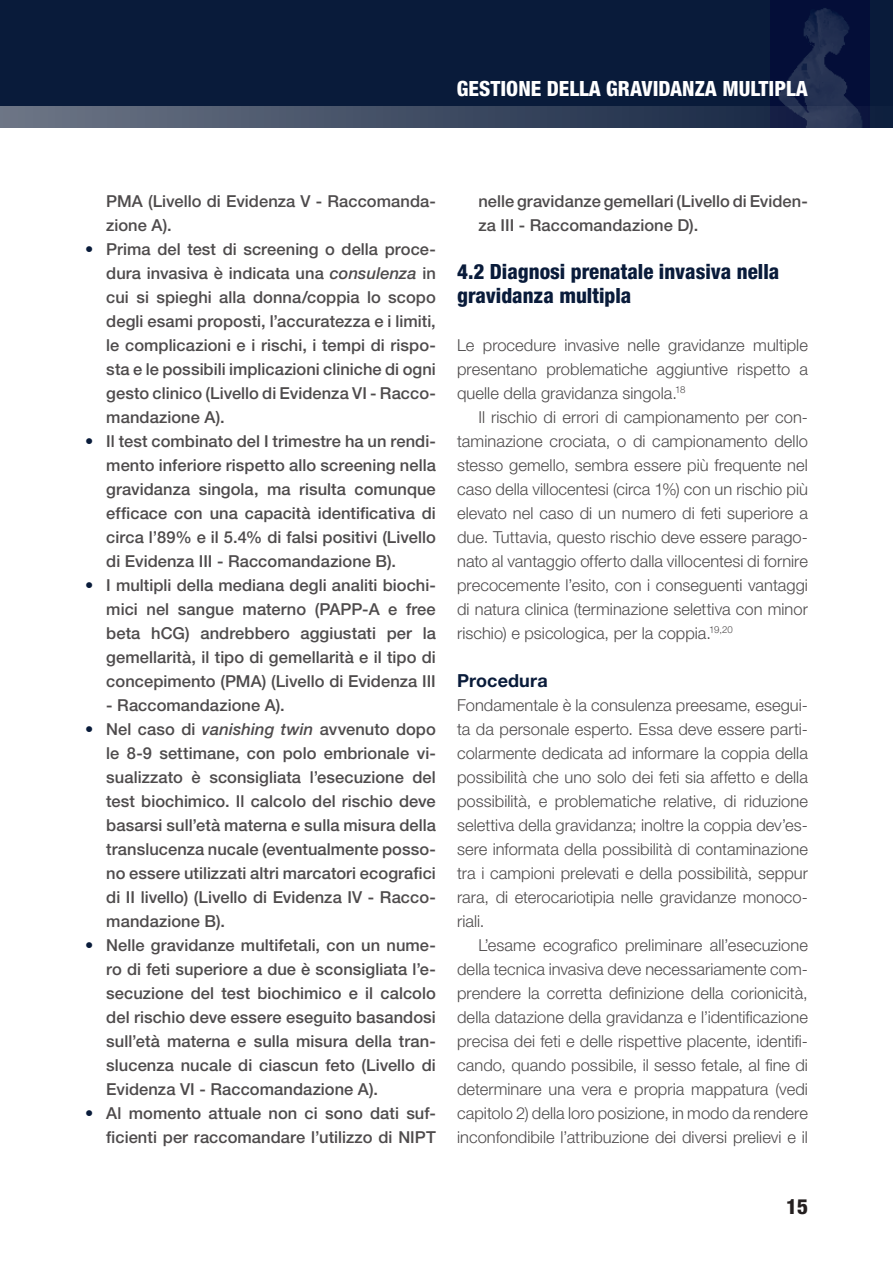
<style>
.page{position:relative;width:893px;height:1263px;background:#fff}
.page>*{position:absolute;margin:0;border:0;box-sizing:border-box;transform-origin:0 0}
.t1{font:800 condensed 21px/24px "Helvetica Neue LT Std";color:#091b3a}
.t2{font:800 condensed 21px "Helvetica Neue LT Std";color:#fff}
.t3{font:800 condensed 21px "Helvetica Neue LT Std";color:#241f1f}
.t4{font:700 18px "Helvetica Neue LT Std";letter-spacing:.01em;color:#091b3a}
.t5{font:500 16.5px/24px "Helvetica Neue LT Std";letter-spacing:.005em;color:#4e4b4c;text-align:justify}
.t6{font:300 16.5px/24px "Helvetica Neue LT Std";color:#4e4b4c;text-align:justify}
.s1{color:#091b3a}
.s2{font-style:italic}
</style>
<div class="page">
<div style="left:0;top:0;width:893px;height:128px;background:#091b3a"></div>
<img style="left:771px;top:0;width:98px;height:106px">
<svg style="left:0;top:106px;width:862px;height:22px;background:#404c64"></svg>
<p class="t2" style="left:457px;top:75px;width:352px">GESTIONE DELLA GRAVIDANZA MULTIPLA</p>
<p class="t5" style="left:106px;top:189px;width:331px">PMA (Livello di Evidenza V - Raccomanda&shy;zione A).</p>
<p class="t5" style="left:106px;top:237px;width:331px;text-indent:-21px"><span class="s1">•</span> Prima del test di screening o della proce&shy;dura invasiva è indicata una <span class="s2">consulenza</span> in cui si spieghi alla donna/coppia lo scopo degli esami proposti, l’accuratezza e i limiti, le complicazioni e i rischi, i tempi di rispo&shy;sta e le possibili implicazioni cliniche di ogni gesto clinico (Livello di Evidenza VI - Racco&shy;mandazione A).</p>
<p class="t5" style="left:106px;top:429px;width:331px;text-indent:-21px"><span class="s1">•</span> Il test combinato del I trimestre ha un rendi&shy;mento inferiore rispetto allo screening nella gravidanza singola, ma risulta comunque efficace con una capacità identificativa di circa l’89% e il 5.4% di falsi positivi (Livello di Evidenza III - Raccomandazione B).</p>
<p class="t5" style="left:106px;top:573px;width:331px;text-indent:-21px"><span class="s1">•</span> I multipli della mediana degli analiti biochi&shy;mici nel sangue materno (PAPP-A e free beta hCG) andrebbero aggiustati per la gemellarità, il tipo di gemellarità e il tipo di concepimento (PMA) (Livello di Evidenza III</p>
<p class="t5" style="left:106px;top:693px;width:180px">- Raccomandazione A).</p>
<p class="t5" style="left:106px;top:717px;width:331px;text-indent:-21px"><span class="s1">•</span> Nel caso di <span class="s2">vanishing twin</span> avvenuto dopo le 8-9 settimane, con polo embrionale vi&shy;sualizzato è sconsigliata l’esecuzione del test biochimico. Il calcolo del rischio deve basarsi sull’età materna e sulla misura della translucenza nucale (eventualmente posso&shy;no essere utilizzati altri marcatori ecografici di II livello) (Livello di Evidenza IV - Racco&shy;mandazione B).</p>
<p class="t5" style="left:106px;top:933px;width:331px;text-indent:-21px"><span class="s1">•</span> Nelle gravidanze multifetali, con un nume&shy;ro di feti superiore a due è sconsigliata l’e&shy;secuzione del test biochimico e il calcolo del rischio deve essere eseguito basandosi sull’età materna e sulla misura della tran&shy;slucenza nucale di ciascun feto (Livello di Evidenza VI - Raccomandazione A).</p>
<p class="t5" style="left:85px;top:1101px;width:352px;text-align:right"><span class="s1">•</span> Al momento attuale non ci sono dati suf&shy;ficienti per raccomandare l’utilizzo di NIPT</p>
<p class="t5" style="left:478px;top:189px;width:331px">nelle gravidanze gemellari (Livello di Eviden&shy;za III - Raccomandazione D).</p>
<p class="t1" style="left:457px;top:259px;width:324px">4.2 Diagnosi prenatale invasiva nella gravidanza multipla</p>
<p class="t6" style="left:457px;top:333px;width:352px">Le procedure invasive nelle gravidanze multiple presentano problematiche aggiuntive rispetto a quelle della gravidanza singola.<sup>18</sup></p>
<p class="t6" style="left:457px;top:405px;width:352px;text-indent:21px">Il rischio di errori di campionamento per con‑ taminazione crociata, o di campionamento dello stesso gemello, sembra essere più frequente nel caso della villocentesi (circa 1%) con un rischio più elevato nel caso di un numero di feti superiore a due. Tuttavia, questo rischio deve essere parago‑ nato al vantaggio offerto dalla villocentesi di fornire precocemente l’esito, con i conseguenti vantaggi di natura clinica (terminazione selettiva con minor rischio) e psicologica, per la coppia.<sup>19,20</sup></p>
<p class="t4" style="left:457px;top:669px;width:92px">Procedura</p>
<p class="t6" style="left:457px;top:693px;width:352px">Fondamentale è la consulenza preesame, esegui‑ ta da personale esperto. Essa deve essere parti‑ colarmente dedicata ad informare la coppia della possibilità che uno solo dei feti sia affetto e della possibilità, e problematiche relative, di riduzione selettiva della gravidanza; inoltre la coppia dev’es‑ sere informata della possibilità di contaminazione tra i campioni prelevati e della possibilità, seppur rara, di eterocariotipia nelle gravidanze monoco‑ riali.</p>
<p class="t6" style="left:457px;top:933px;width:352px;text-indent:21px">L’esame ecografico preliminare all’esecuzione della tecnica invasiva deve necessariamente com‑ prendere la corretta definizione della corionicità, della datazione della gravidanza e l’identificazione precisa dei feti e delle rispettive placente, identifi‑ cando, quando possibile, il sesso fetale, al fine di determinare una vera e propria mappatura (vedi capitolo 2) della loro posizione, in modo da rendere inconfondibile l’attribuzione dei diversi prelievi e il</p>
<p class="t3" style="left:786px;top:1194px;width:23px">15</p>
</div>
